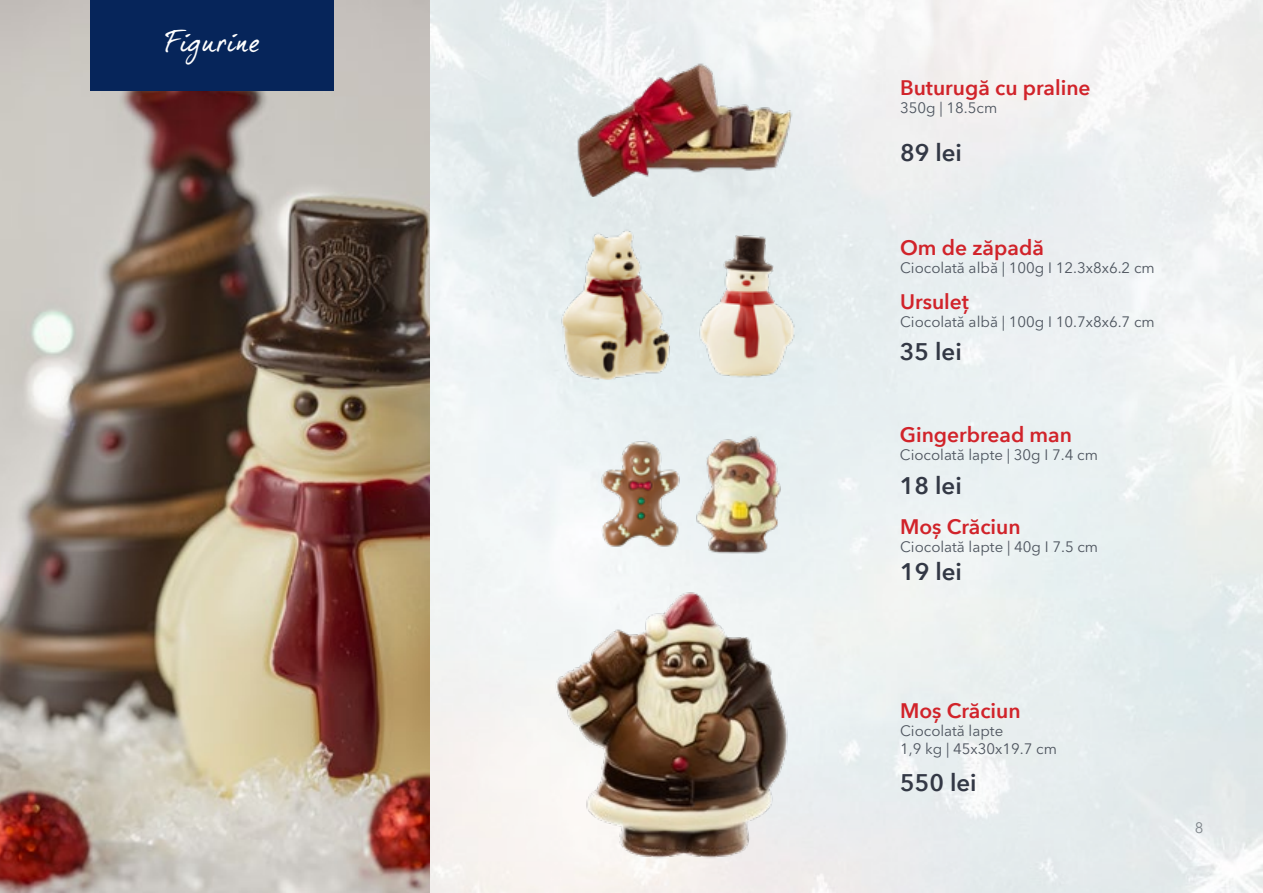
<style>
.page{position:relative;width:1263px;height:893px;background:#fff}
.page>*{position:absolute;margin:0;border:0;box-sizing:border-box;transform-origin:0 0}
.t1{font:30px "Leonidas Script TB2";color:#fff}
.t2{font:600 24px "Avenir Next";color:#333845}
.t3{font:600 21px "Avenir Next";color:#d1232a}
.t4{font:15px "Avenir Next LT Pro";color:#4d545e}
.t5{font:15px "Avenir Next LT Pro";color:#384047}
</style>
<div class="page">
<img style="left:590px;top:431px;width:98px;height:133px">
<img style="left:551px;top:584px;width:244px;height:281px">
<img style="left:554px;top:229px;width:123px;height:150px">
<img style="left:697px;top:231px;width:98px;height:148px">
<img style="left:559px;top:51px;width:243px;height:145px">
<img style="left:0;top:0;width:430px;height:893px">
<img style="left:688px;top:429px;width:98px;height:132px">
<div style="left:90px;top:0;width:243px;height:90px;background:#06255a"></div>
<p class="t1" style="left:164px;top:23px;width:98px">Figurine</p>
<p class="t3" style="left:900px;top:69px;width:192px">Buturugă cu praline</p>
<p class="t4" style="left:900px;top:98px;width:99px">350g | 18.5cm</p>
<p class="t2" style="left:900px;top:132px;width:63px">89 lei</p>
<p class="t3" style="left:900px;top:230px;width:145px">Om de zăpadă</p>
<p class="t4" style="left:900px;top:259px;width:256px">Ciocolată albă | 100g I 12.3x8x6.2 cm</p>
<p class="t3" style="left:900px;top:283px;width:71px">Ursuleț</p>
<p class="t4" style="left:900px;top:312px;width:256px">Ciocolată albă | 100g I 10.7x8x6.7 cm</p>
<p class="t2" style="left:900px;top:331px;width:63px">35 lei</p>
<p class="t3" style="left:900px;top:417px;width:174px">Gingerbread man</p>
<p class="t4" style="left:900px;top:446px;width:200px">Ciocolată lapte | 30g I 7.4 cm</p>
<p class="t2" style="left:900px;top:465px;width:63px">18 lei</p>
<p class="t3" style="left:900px;top:509px;width:122px">Moș Crăciun</p>
<p class="t4" style="left:900px;top:538px;width:200px">Ciocolată lapte | 40g I 7.5 cm</p>
<p class="t2" style="left:900px;top:551px;width:63px">19 lei</p>
<p class="t3" style="left:900px;top:693px;width:122px">Moș Crăciun</p>
<p class="t4" style="left:900px;top:722px;width:105px">Ciocolată lapte</p>
<p class="t4" style="left:900px;top:740px;width:158px">1,9 kg | 45x30x19.7 cm</p>
<p class="t2" style="left:900px;top:762px;width:78px">550 lei</p>
<p class="t5" style="left:1194px;top:819px;width:10px">8</p>
</div>
